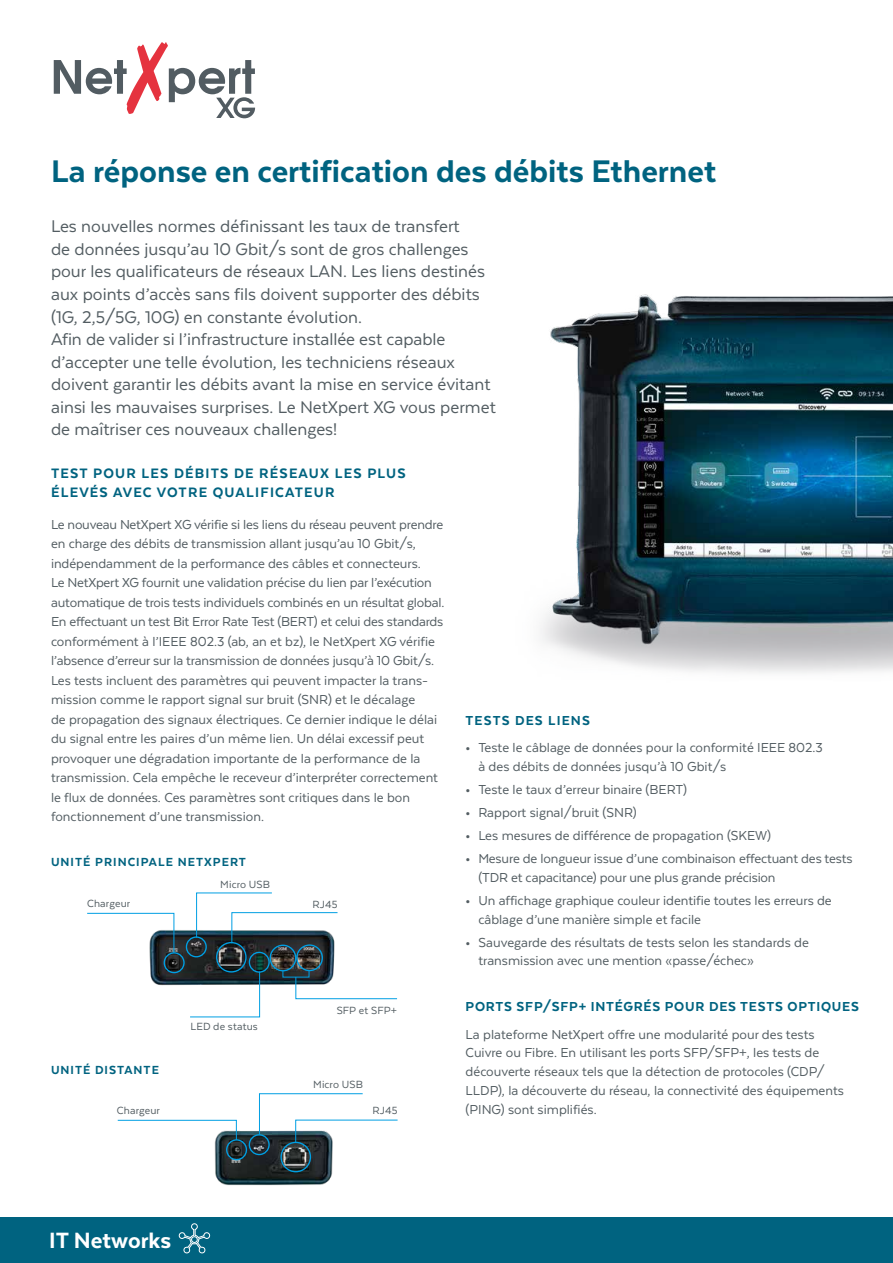
<style>
.page{position:relative;width:893px;height:1263px;background:#fff}
.page>*{position:absolute;margin:0;border:0;box-sizing:border-box;transform-origin:0 0}
.t1{font:800 36px "Texta";color:#006380}
.t2{font:800 25.5px "Texta";color:#fff}
.t3{font:19.5px/22.5px "Texta";color:#535d62}
.t4{font:800 15.75px/18.9px "Texta";letter-spacing:.075em;color:#006380}
.t5{font:15px/19.5px "Texta";color:#535d62}
.t6{font:800 15px "Texta";letter-spacing:.05em;color:#006380}
.t7{font:800 15px "Texta";letter-spacing:.075em;color:#006380}
.t8{font:800 13.5px "Texta";letter-spacing:.075em;color:#006380}
.t9{font:12px "Texta";letter-spacing:.01em;color:#535d62}
.s1{font-weight:900}
</style>
<div class="page">
<div style="left:0;top:1217px;width:893px;height:46px;background:#006380"></div>
<svg style="left:178px;top:1223px;width:32px;height:31px"></svg>
<img style="left:149px;top:930px;width:186px;height:55px">
<div style="left:216px;top:942px;width:31px;height:30px;border:1px solid #009fe3;border-radius:50%"></div>
<div style="left:164px;top:952px;width:21px;height:21px;border:1px solid #009fe3;border-radius:50%"></div>
<svg style="left:87px;top:913px;width:88px;height:41px"></svg>
<div style="left:249px;top:952px;width:21px;height:21px;border:1px solid #009fe3;border-radius:50%"></div>
<svg style="left:189px;top:971px;width:71px;height:46px"></svg>
<div style="left:186px;top:936px;width:21px;height:21px;border:1px solid #009fe3;border-radius:50%"></div>
<svg style="left:196px;top:892px;width:142px;height:52px"></svg>
<div style="left:270px;top:945px;width:26px;height:26px;border:1px solid #009fe3;border-radius:50%"></div>
<div style="left:296px;top:944px;width:27px;height:27px;border:1px solid #009fe3;border-radius:50%"></div>
<svg style="left:295px;top:976px;width:103px;height:23px"></svg>
<img style="left:214px;top:1130px;width:119px;height:56px">
<div style="left:280px;top:1142px;width:31px;height:30px;border:1px solid #009fe3;border-radius:50%"></div>
<div style="left:226px;top:1139px;width:21px;height:21px;border:1px solid #009fe3;border-radius:50%"></div>
<svg style="left:117px;top:1119px;width:120px;height:22px"></svg>
<div style="left:249px;top:1134px;width:21px;height:21px;border:1px solid #009fe3;border-radius:50%"></div>
<svg style="left:259px;top:1093px;width:139px;height:50px"></svg>
<svg style="left:54px;top:42px;width:201px;height:76px"></svg>
<img style="left:540px;top:294px;width:353px;height:379px">
<h1 class="t1" style="left:51px;top:153px;width:667px">La réponse en certification des débits Ethernet</h1>
<p class="t3" style="left:51px;top:215px;width:446px">Les nouvelles normes définissant les taux de transfert<br>de données jusqu’au 10 Gbit/s sont de gros challenges pour les qualificateurs de réseaux LAN. Les liens destinés aux points d’accès sans fils doivent supporter des débits (1G, 2,5/5G, 10G) en constante évolution.<br>Afin de valider si l’infrastructure installée est capable d’accepter une telle évolution, les techniciens réseaux doivent garantir les débits avant la mise en service évitant ainsi les mauvaises surprises. Le NetXpert XG vous permet de maîtriser ces nouveaux challenges!</p>
<p class="t4" style="left:51px;top:464px;width:356px">TEST POUR LES DÉBITS DE RÉSEAUX LES PLUS<br>ÉLEVÉS AVEC VOTRE QUALIFICATEUR</p>
<p class="t5" style="left:51px;top:514px;width:395px">Le nouveau NetXpert XG vérifie si les liens du réseau peuvent prendre en charge des débits de transmission allant jusqu’au 10 Gbit/s, indépendamment de la performance des câbles et connecteurs.<br>Le NetXpert XG fournit une validation précise du lien par l’exécution automatique de trois tests individuels combinés en un résultat global.<br>En effectuant un test Bit Error Rate Test (BERT) et celui des standards conformément à l’IEEE 802.3 (ab, an et bz), le NetXpert XG vérifie l’absence d’erreur sur la transmission de données jusqu’à 10 Gbit/s.<br>Les tests incluent des paramètres qui peuvent impacter la trans&shy;mission comme le rapport signal sur bruit (SNR) et le décalage<br>de propagation des signaux électriques. Ce dernier indique le délai du signal entre les paires d’un même lien. Un délai excessif peut provoquer une dégradation importante de la performance de la transmission. Cela empêche le receveur d’interpréter correctement le flux de données. Ces paramètres sont critiques dans le bon fonctionnement d’une transmission.</p>
<p class="t8" style="left:51px;top:855px;width:197px">UNITÉ PRINCIPALE NETXPERT</p>
<p class="t9" style="left:220px;top:878px;width:51px">Micro USB</p>
<p class="t9" style="left:87px;top:897px;width:45px">Chargeur</p>
<p class="t9" style="left:312px;top:898px;width:27px">RJ45</p>
<p class="t8" style="left:51px;top:1063px;width:109px">UNITÉ DISTANTE</p>
<p class="t9" style="left:191px;top:1020px;width:69px">LED de status</p>
<p class="t9" style="left:337px;top:1004px;width:62px">SFP et SFP+</p>
<p class="t9" style="left:313px;top:1078px;width:51px">Micro USB</p>
<p class="t9" style="left:117px;top:1104px;width:45px">Chargeur</p>
<p class="t9" style="left:372px;top:1104px;width:27px">RJ45</p>
<p class="t7" style="left:466px;top:713px;width:126px">TESTS DES LIENS</p>
<p class="t5" style="left:478px;top:738px;width:346px;line-height:18.8px;text-indent:-13px"><span class="s1">•</span> Teste le câblage de données pour la conformité IEEE 802.3 à des débits de données jusqu’à 10 Gbit/s</p>
<p class="t5" style="left:466px;top:780px;width:223px"><span class="s1">•</span> Teste le taux d’erreur binaire (BERT)</p>
<p class="t5" style="left:466px;top:803px;width:173px"><span class="s1">•</span> Rapport signal/bruit (SNR)</p>
<p class="t5" style="left:466px;top:826px;width:307px"><span class="s1">•</span> Les mesures de différence de propagation (SKEW)</p>
<p class="t5" style="left:478px;top:849px;width:376px;line-height:18.8px;text-indent:-13px"><span class="s1">•</span> Mesure de longueur issue d’une combinaison effectuant des tests (TDR et capacitance) pour une plus grande précision</p>
<p class="t5" style="left:478px;top:891px;width:355px;line-height:18.8px;text-indent:-13px"><span class="s1">•</span> Un affichage graphique couleur identifie toutes les erreurs de câblage d’une manière simple et facile</p>
<p class="t5" style="left:478px;top:932px;width:332px;line-height:18.8px;text-indent:-13px"><span class="s1">•</span> Sauvegarde des résultats de tests selon les standards de transmission avec une mention «passe/échec»</p>
<p class="t6" style="left:466px;top:999px;width:395px">PORTS SFP/SFP+ INTÉGRÉS POUR DES TESTS OPTIQUES</p>
<p class="t5" style="left:466px;top:1025px;width:380px;line-height:18.8px">La plateforme NetXpert offre une modularité pour des tests Cuivre ou Fibre. En utilisant les ports SFP/SFP+, les tests de découverte réseaux tels que la détection de protocoles (CDP/ LLDP), la découverte du réseau, la connectivité des équipements (PING) sont simplifiés.</p>
<h2 class="t2" style="left:49px;top:1227px;width:123px">IT Networks</h2>
</div>
